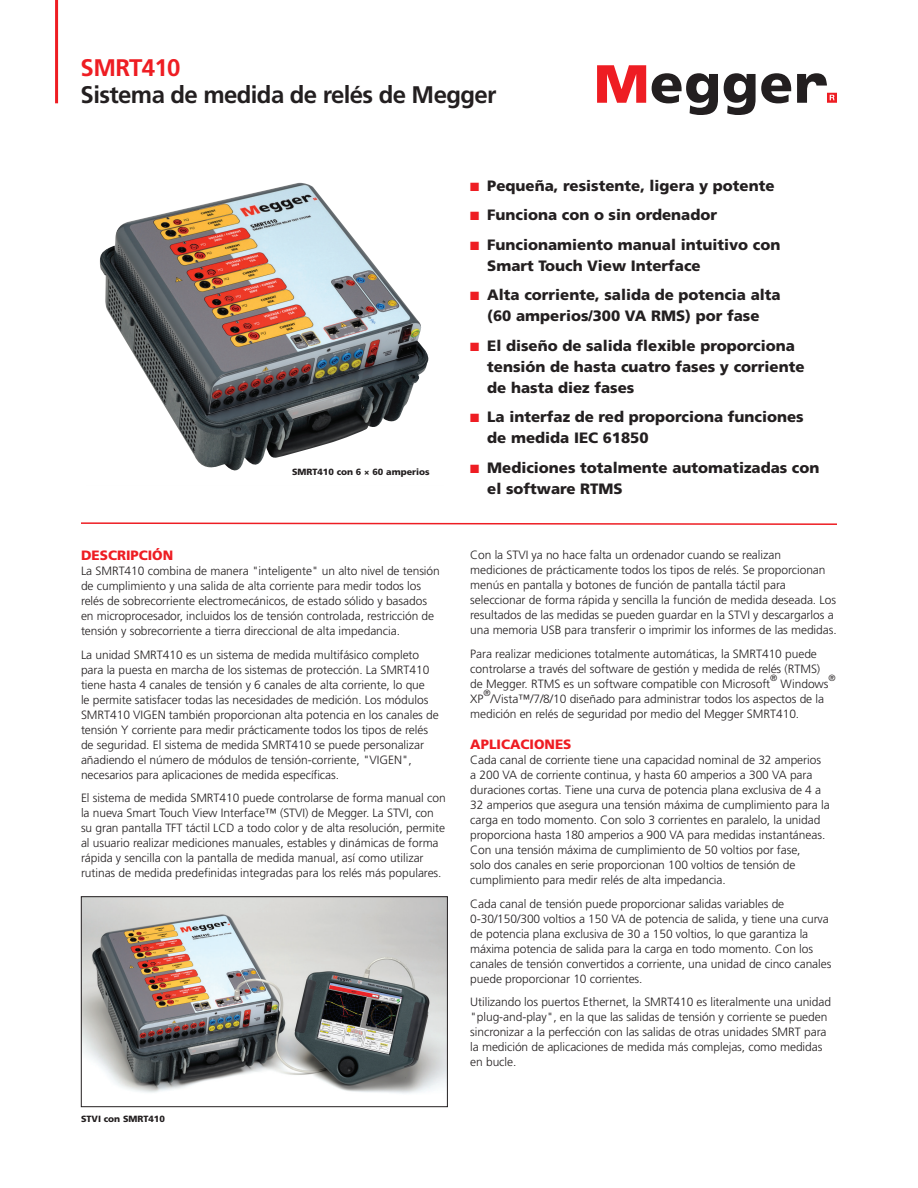
<style>
.page{position:relative;width:918px;height:1188px;background:#fff}
.page>*{position:absolute;margin:0;border:0;box-sizing:border-box;transform-origin:0 0}
.t1{font:700 24px "Frutiger LT Pro";letter-spacing:-.025em;color:#231f20}
.t2{font:700 24px "Frutiger LT Pro";letter-spacing:-.025em;color:#ee1d23}
.t3{font:900 15px/21px "Frutiger LT Pro";color:#231f20}
.t4{font:900 13.5px "Frutiger LT Pro";color:#ee1d23}
.t5{font:300 12px/15px "Frutiger LT Pro";letter-spacing:-.005em;color:#231f20}
.t6{font:900 9px "Frutiger LT Pro";color:#231f20}
.t7{font:300 9px "Frutiger LT Pro";color:#231f20}
.s1{color:#ee1d23}
</style>
<div class="page">
<img style="left:100px;top:183px;width:329px;height:288px">
<img style="left:83px;top:898px;width:363px;height:196px">
<div style="left:81px;top:896px;width:367px;height:211px;border:1px solid #231f20"></div>
<hr style="left:55px;top:0;width:3px;height:103px;background:#ee1d23">
<svg style="left:597px;top:65px;width:240px;height:50px"></svg>
<svg style="left:81px;top:522px;width:756px;height:3px"></svg>
<h1 class="t2" style="left:81px;top:54px;width:102px">SMRT410</h1>
<h1 class="t1" style="left:81px;top:81px;width:418px">Sistema de medida de relés de Megger</h1>
<p class="t6" style="left:292px;top:466px;width:139px">SMRT410 con 6 × 60 amperios</p>
<p class="t4" style="left:81px;top:547px;width:94px">DESCRIPCIÓN</p>
<p class="t5" style="left:81px;top:564px;width:360px">La SMRT410 combina de manera "inteligente" un alto nivel de tensión de cumplimiento y una salida de alta corriente para medir todos los relés de sobrecorriente electromecánicos, de estado sólido y basados en microprocesador, incluidos los de tensión controlada, restricción de tensión y sobrecorriente a tierra direccional de alta impedancia.</p>
<p class="t5" style="left:81px;top:647px;width:359px">La unidad SMRT410 es un sistema de medida multifásico completo para la puesta en marcha de los sistemas de protección. La SMRT410 tiene hasta 4 canales de tensión y 6 canales de alta corriente, lo que<br>le permite satisfacer todas las necesidades de medición. Los módulos SMRT410 VIGEN también proporcionan alta potencia en los canales de tensión Y corriente para medir prácticamente todos los tipos de relés de seguridad. El sistema de medida SMRT410 se puede personalizar añadiendo el número de módulos de tensión-corriente, "VIGEN", necesarios para aplicaciones de medida específicas.</p>
<p class="t5" style="left:81px;top:791px;width:366px">El sistema de medida SMRT410 puede controlarse de forma manual con la nueva Smart Touch View Interface™ (STVI) de Megger. La STVI, con su gran pantalla TFT táctil LCD a todo color y de alta resolución, permite al usuario realizar mediciones manuales, estables y dinámicas de forma rápida y sencilla con la pantalla de medida manual, así como utilizar rutinas de medida predefinidas integradas para los relés más populares.</p>
<p class="t6" style="left:81px;top:1113px;width:85px">STVI con SMRT410</p>
<p class="t3" style="left:470px;top:175px;width:306px"><span class="s1">■</span> Pequeña, resistente, ligera y potente</p>
<p class="t3" style="left:470px;top:204px;width:248px"><span class="s1">■</span> Funciona con o sin ordenador</p>
<p class="t3" style="left:487px;top:234px;width:295px;text-indent:-17px"><span class="s1">■</span> Funcionamiento manual intuitivo con<br>Smart Touch View Interface</p>
<p class="t3" style="left:470px;top:284px;width:312px;text-align:center"><span class="s1">■</span> Alta corriente, salida de potencia alta (60 amperios/300 VA RMS) por fase</p>
<p class="t3" style="left:487px;top:335px;width:319px;text-indent:-17px"><span class="s1">■</span> El diseño de salida flexible proporciona tensión de hasta cuatro fases y corriente de hasta diez fases</p>
<p class="t3" style="left:487px;top:406px;width:318px;text-indent:-17px"><span class="s1">■</span> La interfaz de red proporciona funciones de medida IEC 61850</p>
<p class="t3" style="left:487px;top:457px;width:334px;text-indent:-17px"><span class="s1">■</span> Mediciones totalmente automatizadas con el software RTMS</p>
<p class="t5" style="left:470px;top:547px;width:368px">Con la STVI ya no hace falta un ordenador cuando se realizan mediciones de prácticamente todos los tipos de relés. Se proporcionan menús en pantalla y botones de función de pantalla táctil para seleccionar de forma rápida y sencilla la función de medida deseada. Los resultados de las medidas se pueden guardar en la STVI y descargarlos a una memoria USB para transferir o imprimir los informes de las medidas.</p>
<p class="t5" style="left:470px;top:646px;width:352px">Para realizar mediciones totalmente automáticas, la SMRT410 puede controlarse a través del software de gestión y medida de relés (RTMS) de Megger. RTMS es un software compatible con Microsoft</p>
<p class="t7" style="left:770px;top:673px;width:9px">®</p>
<p class="t7" style="left:829px;top:673px;width:9px">®</p>
<p class="t5" style="left:781px;top:676px;width:49px">Windows</p>
<p class="t7" style="left:483px;top:688px;width:9px">®</p>
<p class="t5" style="left:470px;top:691px;width:355px;text-indent:20px">/Vista™/7/8/10 diseñado para administrar todos los aspectos de la medición en relés de seguridad por medio del Megger SMRT410.</p>
<p class="t4" style="left:470px;top:736px;width:103px">APLICACIONES</p>
<p class="t5" style="left:470px;top:753px;width:361px">Cada canal de corriente tiene una capacidad nominal de 32 amperios a 200 VA de corriente continua, y hasta 60 amperios a 300 VA para duraciones cortas. Tiene una curva de potencia plana exclusiva de 4 a 32 amperios que asegura una tensión máxima de cumplimiento para la carga en todo momento. Con solo 3 corrientes en paralelo, la unidad proporciona hasta 180 amperios a 900 VA para medidas instantáneas.<br>Con una tensión máxima de cumplimiento de 50 voltios por fase,<br>solo dos canales en serie proporcionan 100 voltios de tensión de cumplimiento para medir relés de alta impedancia.</p>
<p class="t5" style="left:470px;top:896px;width:363px">Cada canal de tensión puede proporcionar salidas variables de 0-30/150/300 voltios a 150 VA de potencia de salida, y tiene una curva de potencia plana exclusiva de 30 a 150 voltios, lo que garantiza la máxima potencia de salida para la carga en todo momento. Con los canales de tensión convertidos a corriente, una unidad de cinco canales puede proporcionar 10 corrientes.</p>
<p class="t5" style="left:470px;top:995px;width:362px">Utilizando los puertos Ethernet, la SMRT410 es literalmente una unidad "plug-and-play", en la que las salidas de tensión y corriente se pueden sincronizar a la perfección con las salidas de otras unidades SMRT para la medición de aplicaciones de medida más complejas, como medidas en bucle.</p>
<p class="t5" style="left:470px;top:691px;width:15px">XP</p>
</div>
